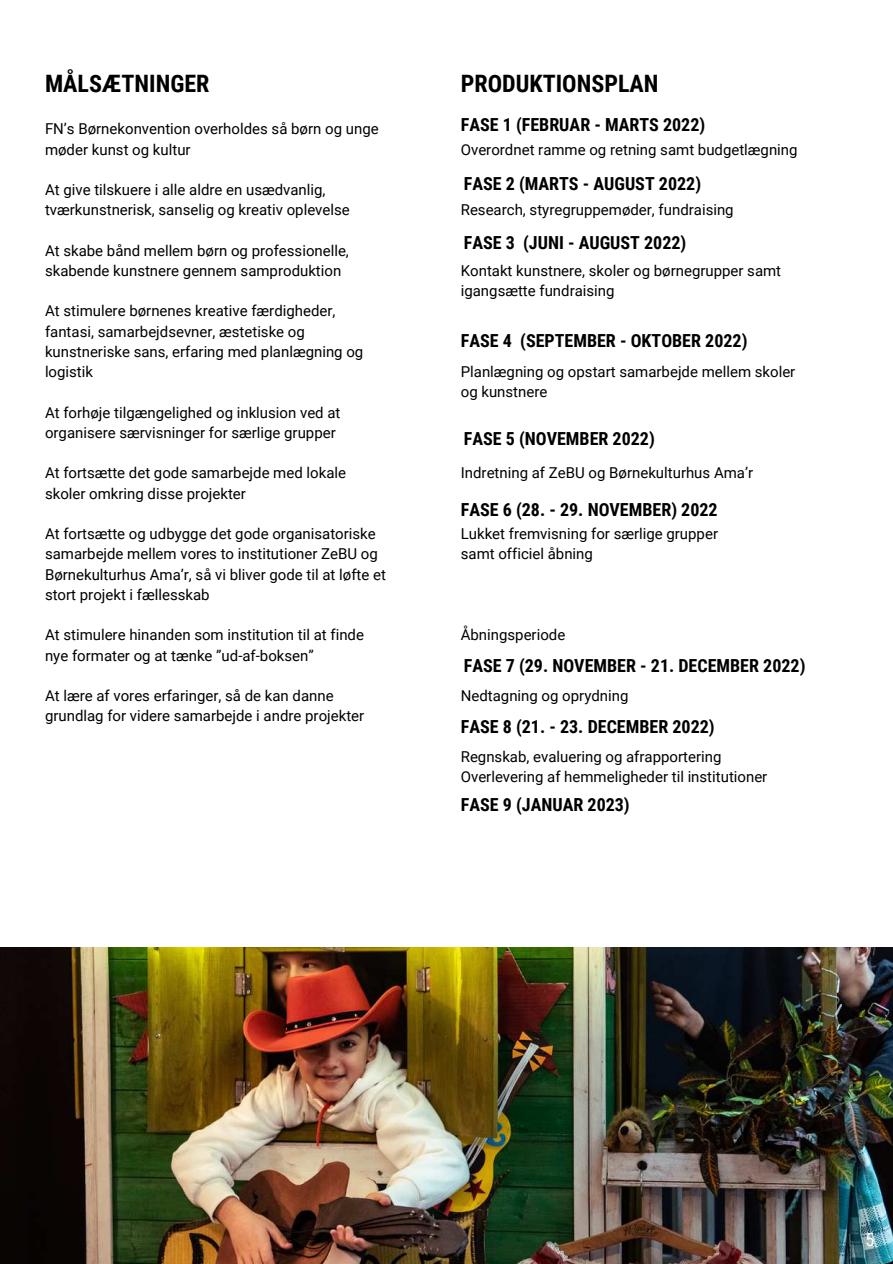
<style>
.page{position:relative;width:893px;height:1264px;background:#fff}
.page>*{position:absolute;margin:0;border:0;box-sizing:border-box;transform-origin:0 0}
.t1{font:700 24px "Roboto Condensed";color:#000}
.t2{font:700 18px "Roboto Condensed";color:#000}
.t3{font:18px "Roboto Condensed";color:#fff}
.t4{font:15px/20.2px "Roboto";color:#000}
</style>
<div class="page">
<img style="left:0;top:947px;width:892px;height:316px">
<h1 class="t1" style="left:45px;top:67px;width:166px">MÅLSÆTNINGER</h1>
<h1 class="t1" style="left:461px;top:67px;width:199px">PRODUKTIONSPLAN</h1>
<p class="t2" style="left:461px;top:112px;width:246px">FASE 1 (FEBRUAR - MARTS 2022)</p>
<p class="t4" style="left:45px;top:118px;width:335px">FN’s Børnekonvention overholdes så børn og unge møder kunst og kultur</p>
<p class="t4" style="left:45px;top:179px;width:306px">At give tilskuere i alle aldre en usædvanlig, tværkunstnerisk, sanselig og kreativ oplevelse</p>
<p class="t4" style="left:45px;top:240px;width:305px">At skabe bånd mellem børn og professionelle, skabende kunstnere gennem samproduktion</p>
<p class="t4" style="left:45px;top:300px;width:320px">At stimulere børnenes kreative færdigheder, fantasi, samarbejdsevner, æstetiske og kunstneriske sans, erfaring med planlægning og logistik</p>
<p class="t4" style="left:45px;top:401px;width:297px">At forhøje tilgængelighed og inklusion ved at organisere særvisninger for særlige grupper</p>
<p class="t4" style="left:45px;top:462px;width:302px">At fortsætte det gode samarbejde med lokale skoler omkring disse projekter</p>
<p class="t4" style="left:45px;top:523px;width:342px">At fortsætte og udbygge det gode organisatoriske samarbejde mellem vores to institutioner ZeBU og Børnekulturhus Ama’r, så vi bliver gode til at løfte et stort projekt i fællesskab</p>
<p class="t4" style="left:45px;top:624px;width:320px">At stimulere hinanden som institution til at finde nye formater og at tænke ”ud-af-boksen”</p>
<p class="t4" style="left:45px;top:685px;width:321px">At lære af vores erfaringer, så de kan danne grundlag for videre samarbejde i andre projekter</p>
<p class="t4" style="left:461px;top:138px;width:338px">Overordnet ramme og retning samt budgetlægning</p>
<p class="t2" style="left:463px;top:171px;width:239px">FASE 2 (MARTS - AUGUST 2022)</p>
<p class="t4" style="left:461px;top:199px;width:274px">Research, styregruppemøder, fundraising</p>
<p class="t2" style="left:463px;top:230px;width:224px">FASE 3 (JUNI - AUGUST 2022)</p>
<p class="t4" style="left:461px;top:260px;width:322px">Kontakt kunstnere, skoler og børnegrupper samt igangsætte fundraising</p>
<p class="t2" style="left:461px;top:328px;width:288px">FASE 4 (SEPTEMBER - OKTOBER 2022)</p>
<p class="t4" style="left:461px;top:361px;width:336px">Planlægning og opstart samarbejde mellem skoler og kunstnere</p>
<p class="t2" style="left:463px;top:426px;width:192px">FASE 5 (NOVEMBER 2022)</p>
<p class="t4" style="left:461px;top:462px;width:294px">Indretning af ZeBU og Børnekulturhus Ama’r</p>
<p class="t2" style="left:461px;top:496px;width:258px">FASE 6 (28. - 29. NOVEMBER) 2022</p>
<p class="t4" style="left:461px;top:523px;width:259px">Lukket fremvisning for særlige grupper samt officiel åbning</p>
<p class="t4" style="left:461px;top:624px;width:106px">Åbningsperiode</p>
<p class="t2" style="left:463px;top:653px;width:343px">FASE 7 (29. NOVEMBER - 21. DECEMBER 2022)</p>
<p class="t4" style="left:461px;top:685px;width:169px">Nedtagning og oprydning</p>
<p class="t2" style="left:461px;top:714px;width:255px">FASE 8 (21. - 23. DECEMBER 2022)</p>
<p class="t4" style="left:461px;top:745px;width:308px">Regnskab, evaluering og afrapportering<br>Overlevering af hemmeligheder til institutioner</p>
<p class="t2" style="left:461px;top:792px;width:170px">FASE 9 (JANUAR 2023)</p>
<p class="t3" style="left:865px;top:1226px;width:10px">5</p>
</div>
